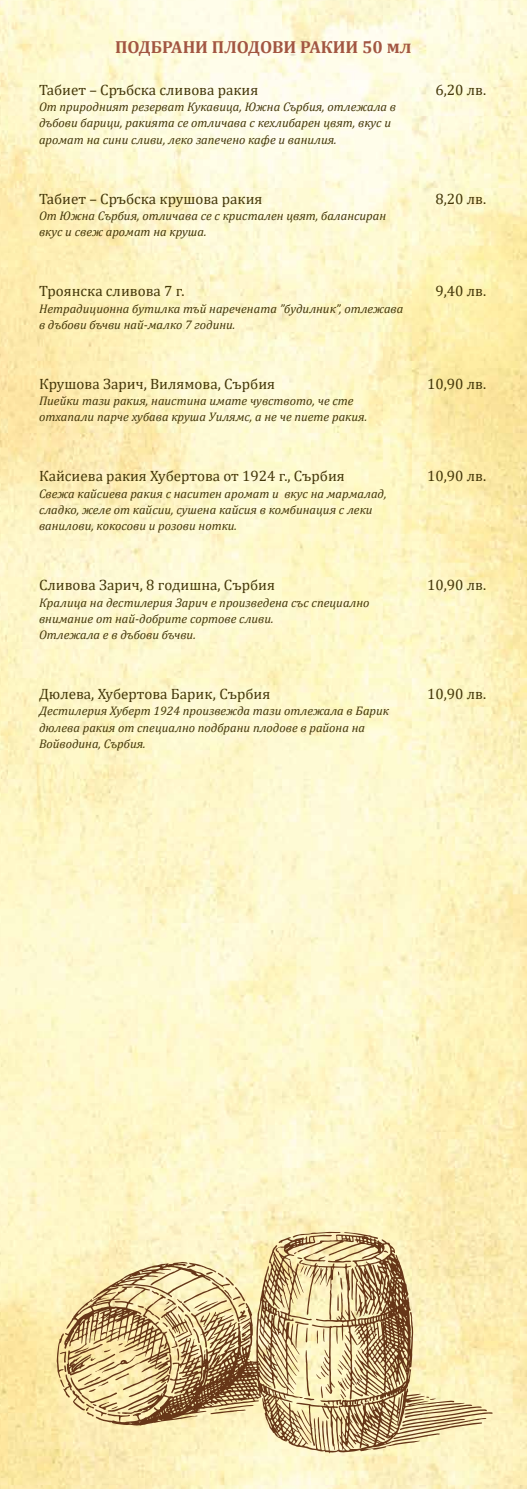
<style>
.page{position:relative;width:527px;height:1489px;background:#fff}
.page>*{position:absolute;margin:0;border:0;box-sizing:border-box;transform-origin:0 0}
.t1{font:700 17.5px "Cambria";color:#a25642}
.t2{font:15px "Cambria";color:#443709}
.t3{font:italic 12.5px/16.2px "Cambria";color:#443709}
</style>
<div class="page">
<img style="left:0;top:0;width:526px;height:1488px">
<svg style="left:56px;top:1231px;width:436px;height:222px;background:#d8c595"></svg>
<svg style="left:480px;top:1357px;width:2px;height:17px"></svg>
<svg style="left:480px;top:1407px;width:2px;height:16px"></svg>
<h1 class="t1" style="left:115px;top:34px;width:297px">ПОДБРАНИ ПЛОДОВИ РАКИИ 50 мл</h1>
<p class="t2" style="left:39px;top:81px;width:221px">Табиет – Сръбска сливова ракия</p>
<p class="t2" style="left:435px;top:81px;width:52px">6,20 лв.</p>
<p class="t3" style="left:39px;top:98px;width:358px">От природният резерват Кукавица, Южна Сърбия, отлежала в дъбови барици, ракията се отличава с кехлибарен цвят, вкус и аромат на сини сливи, леко запечено кафе и ванилия.</p>
<p class="t2" style="left:39px;top:190px;width:225px">Табиет – Сръбска крушова ракия</p>
<p class="t2" style="left:435px;top:190px;width:52px">8,20 лв.</p>
<p class="t3" style="left:39px;top:207px;width:348px">От Южна Сърбия, отличава се с кристален цвят, балансиран вкус и свеж аромат на круша.</p>
<p class="t2" style="left:39px;top:282px;width:147px">Троянска сливова 7 г.</p>
<p class="t2" style="left:435px;top:282px;width:52px">9,40 лв.</p>
<p class="t3" style="left:39px;top:300px;width:365px">Нетрадиционна бутилка тъй наречената ”будилник”, oтлежава в дъбови бъчви най-малко 7 години.</p>
<p class="t2" style="left:39px;top:375px;width:237px">Крушова Зарич, Вилямова, Сърбия</p>
<p class="t2" style="left:427px;top:375px;width:60px">10,90 лв.</p>
<p class="t3" style="left:39px;top:392px;width:329px">Пиейки тази ракия, наистина имате чувството, че сте отхапали парче хубава круша Уилямс, а не че пиете ракия.</p>
<p class="t2" style="left:39px;top:467px;width:307px">Кайсиева ракия Хубертова от 1924 г., Сърбия</p>
<p class="t2" style="left:427px;top:467px;width:60px">10,90 лв.</p>
<p class="t3" style="left:39px;top:485px;width:349px">Свежа кайсиева ракия с наситен аромат и вкус на мармалад, сладко, желе от кайсии, сушена кайсия в комбинация с леки ванилови, кокосови и розови нотки.</p>
<p class="t2" style="left:39px;top:576px;width:237px">Сливова Зарич, 8 годишна, Сърбия</p>
<p class="t2" style="left:427px;top:576px;width:60px">10,90 лв.</p>
<p class="t3" style="left:39px;top:593px;width:332px">Кралица на дестилерия Зарич е произведена със специално внимание от най-добрите сортове сливи.<br>Отлежала е в дъбови бъчви.</p>
<p class="t2" style="left:39px;top:685px;width:232px">Дюлева, Хубертова Барик, Сърбия</p>
<p class="t2" style="left:427px;top:685px;width:60px">10,90 лв.</p>
<p class="t3" style="left:39px;top:702px;width:351px">Дестилерия Хуберт 1924 произвежда тази отлежала в Барик дюлева ракия от специално подбрани плодове в района на<br>Войводина, Сърбия.</p>
</div>
